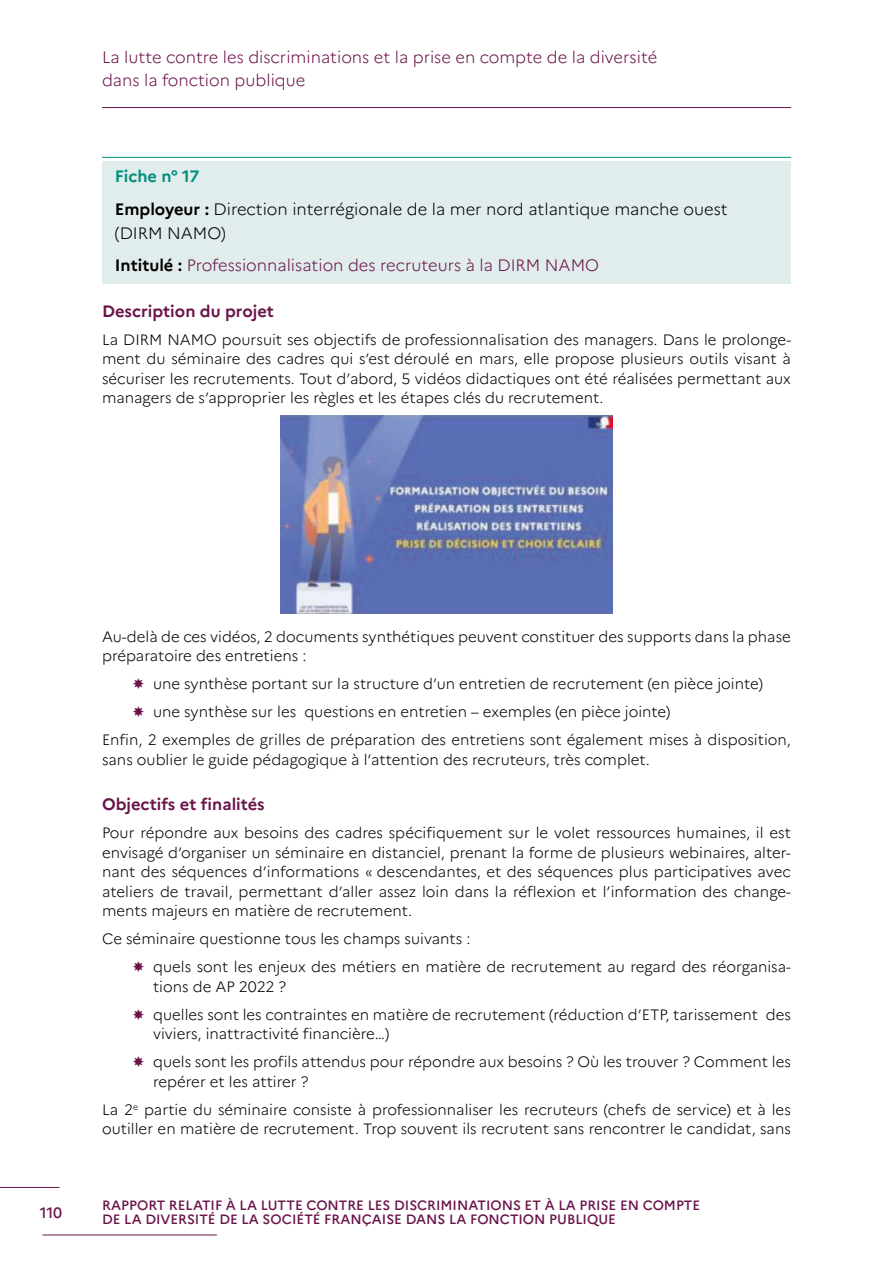
<style>
.page{position:relative;width:893px;height:1263px;background:#fff}
.page>*{position:absolute;margin:0;border:0;box-sizing:border-box;transform-origin:0 0}
.t1{font:300 16.5px/22.5px "Marianne";color:#6a144a}
.t2{font:300 16.5px/32.5px "Marianne";color:#000}
.t3{font:700 16.5px "Marianne";color:#6a144a}
.t4{font:300 15px/19.5px "Marianne";color:#000}
.t5{font:500 15px "Marianne";color:#6a144a}
.t6{font:500 13.5px/13.5px "Marianne";color:#6a144a}
.s1{font-weight:700;color:#008e7f}
.s2{font-weight:700}
.s3{color:#000}
.s4{font-weight:700;color:#000}
</style>
<div class="page">
<hr style="left:0;top:1187px;width:60px;height:1px;background:#6a144a">
<hr style="left:43px;top:1234px;width:174px;height:1px;background:#6a144a">
<hr style="left:102px;top:107px;width:689px;height:1px;background:#6a144a">
<div style="left:102px;top:162px;width:689px;height:29px;background:#e1edec"></div>
<hr style="left:102px;top:157px;width:689px;height:1px;background:#008e7f">
<div style="left:102px;top:190px;width:689px;height:62px;background:#e1edec"></div>
<div style="left:102px;top:246px;width:689px;height:38px;background:#e1edec"></div>
<img style="left:281px;top:415px;width:331px;height:199px">
<p class="t1" style="left:102px;top:45px;width:557px">La lutte contre les discriminations et la prise en compte de la diversité dans la fonction publique</p>
<p class="t2" style="left:115px;top:159px;width:614px"><span class="s1">Fiche n° 17<br></span><span class="s2">Employeur :</span> Direction interrégionale de la mer nord atlantique manche ouest</p>
<p class="t1" style="left:115px;top:216px;width:486px;line-height:32.5px"><span class="s3">(DIRM NAMO)<br></span><span class="s4">Intitulé :</span> Professionnalisation des recruteurs à la DIRM NAMO</p>
<p class="t3" style="left:102px;top:298px;width:173px">Description du projet</p>
<p class="t4" style="left:102px;top:328px;width:690px;text-align:justify">La DIRM NAMO poursuit ses objectifs de professionnalisation des managers. Dans le prolonge&shy;ment du séminaire des cadres qui s’est déroulé en mars, elle propose plusieurs outils visant à sécuriser les recrutements. Tout d’abord, 5 vidéos didactiques ont été réalisées permettant aux managers de s’approprier les règles et les étapes clés du recrutement.</p>
<p class="t5" style="left:40px;top:1201px;width:24px">110</p>
<p class="t4" style="left:102px;top:626px;width:690px">Au-delà de ces vidéos, 2 documents synthétiques peuvent constituer des supports dans la phase préparatoire des entretiens :</p>
<p class="t4" style="left:153px;top:673px;width:611px">une synthèse portant sur la structure d’un entretien de recrutement (en pièce jointe)</p>
<p class="t4" style="left:153px;top:701px;width:519px">une synthèse sur les questions en entretien – exemples (en pièce jointe)</p>
<p class="t4" style="left:102px;top:729px;width:690px">Enfin, 2 exemples de grilles de préparation des entretiens sont également mises à disposition,</p>
<p class="t4" style="left:102px;top:749px;width:549px">sans oublier le guide pédagogique à l’attention des recruteurs, très complet.</p>
<p class="t3" style="left:102px;top:791px;width:164px">Objectifs et finalités</p>
<p class="t4" style="left:102px;top:822px;width:690px;text-align:justify">Pour répondre aux besoins des cadres spécifiquement sur le volet ressources humaines, il est envisagé d’organiser un séminaire en distanciel, prenant la forme de plusieurs webinaires, alter&shy;nant des séquences d’informations « descendantes, et des séquences plus participatives avec ateliers de travail, permettant d’aller assez loin dans la réflexion et l’information des change&shy;ments majeurs en matière de recrutement.</p>
<p class="t4" style="left:153px;top:924px;width:639px;line-height:28px;text-indent:-51px">Ce séminaire questionne tous les champs suivants :<br>quels sont les enjeux des métiers en matière de recrutement au regard des réorganisa-</p>
<p class="t4" style="left:153px;top:971px;width:639px;line-height:28px">tions de AP 2022 ?<br>quelles sont les contraintes en matière de recrutement (réduction d’ETP, tarissement des</p>
<p class="t4" style="left:153px;top:1019px;width:639px;line-height:28px">viviers, inattractivité financière…)<br>quels sont les profils attendus pour répondre aux besoins ? Où les trouver ? Comment les</p>
<p class="t4" style="left:102px;top:1066px;width:690px;line-height:28px;text-indent:51px">repérer et les attirer ?<br>La 2<sup>e</sup> partie du séminaire consiste à professionnaliser les recruteurs (chefs de service) et à les</p>
<p class="t4" style="left:102px;top:1118px;width:690px">outiller en matière de recrutement. Trop souvent ils recrutent sans rencontrer le candidat, sans</p>
<p class="t6" style="left:102px;top:1197px;width:600px">RAPPORT RELATIF À LA LUTTE CONTRE LES DISCRIMINATIONS ET À LA PRISE EN COMPTE<br>DE LA DIVERSITÉ DE LA SOCIÉTÉ FRANÇAISE DANS LA FONCTION PUBLIQUE</p>
</div>
